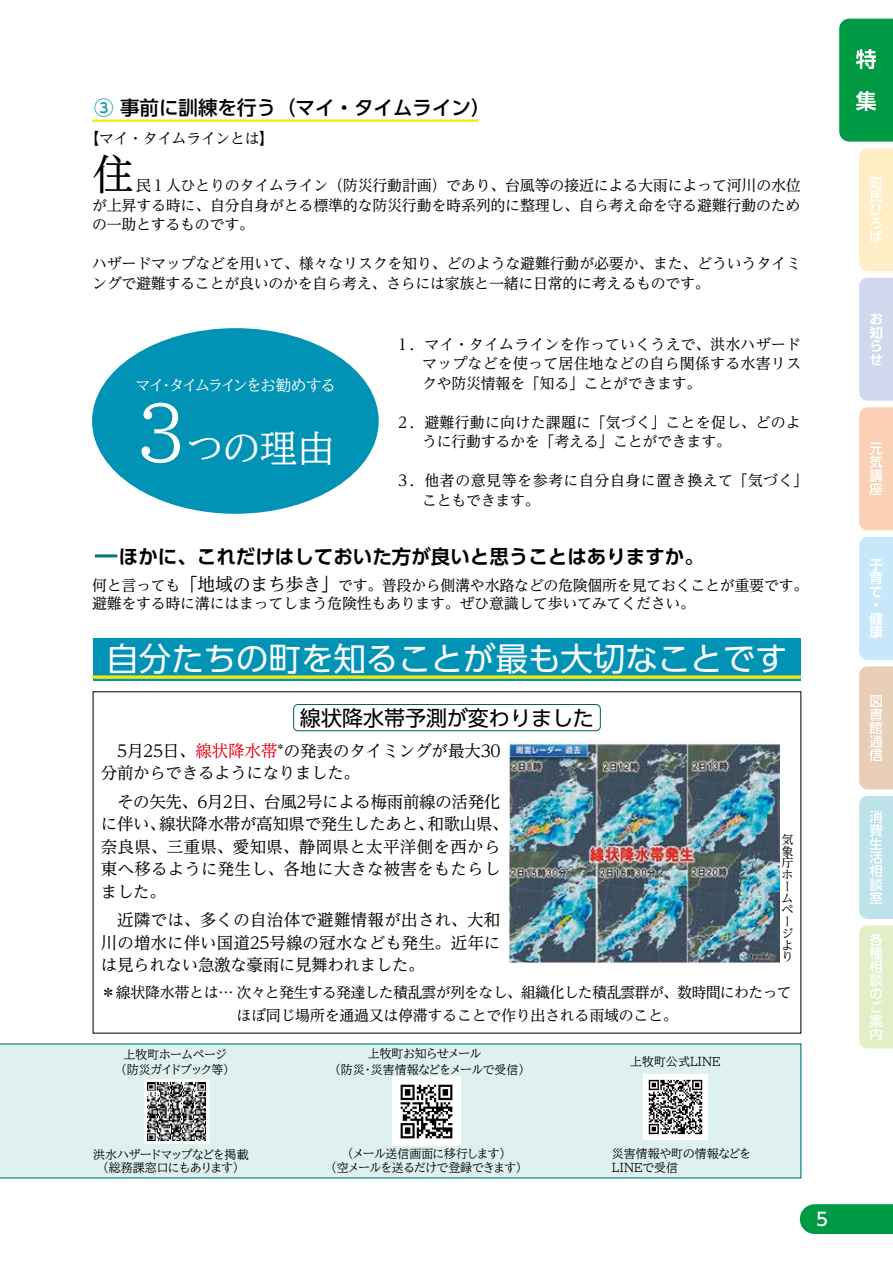
<style>
.page{position:relative;width:893px;height:1263px;background:#fff}
.page>*{position:absolute;margin:0;border:0;box-sizing:border-box;transform-origin:0 0}
.t1{font:42px "UD Reimin Pr 6";color:#000}
.t2{font:37.65px "BIZ UDP Mincho Medium";color:#fff}
.t3{font:32.4px "UD Shin Go Pr 6 N";color:#fff}
.t4{font:21px "UD Shin Go Pr 6 N";color:#000}
.t5{font:700 19.5px "UD Shin Go Pr 6 N De";color:#000}
.t6{font:500 19.5px "UD Shin Go Pr 6 N";color:#000}
.t7{font:500 18px "UD Shin Go Pr 6 N";color:#fff}
.t8{font:16.5px/22.5px "UD Reimin Pr 6";letter-spacing:-.015em;color:#000}
.t9{font:15.45px "BIZ UDP Mincho Medium";letter-spacing:.005em;color:#fff}
.t10{font:15px/19.5px "UD Reimin Pr 6";letter-spacing:-.02em;color:#000}
.t11{font:15px/19.5px "UD Reimin Pr 6";letter-spacing:.01em;color:#000}
.t12{font:15px/19.5px "UD Reimin Pr 6";letter-spacing:.03em;color:#000}
.t13{font:700 13.5px/13.5px "UD Shin Go Pr 6 N De";color:#fff;text-align:justify}
.t14{font:12px/14.9px "BIZ UDP Mincho Medium";color:#000}
.t15{font:12px/11.7px "UD Reimin Pr 6";color:#000}
.s1{color:#0094b8}
.s2{font-size:75.75px}
.s3{font-size:18px}
.s4{color:#e60012}
</style>
<div class="page">
<div style="left:0;top:1043px;width:801px;height:135px;background:#def0f0"></div>
<div style="left:144px;top:1079px;width:66px;height:65px;border:3px solid #fff"></div>
<img style="left:148px;top:1083px;width:58px;height:57px">
<img style="left:392px;top:1076px;width:69px;height:69px">
<img style="left:643px;top:1075px;width:65px;height:64px">
<div style="left:92px;top:328px;width:287px;height:186px;background:#0093b6;border-radius:50%"></div>
<hr style="left:92px;top:120px;width:386px;height:2px;background:#eee906">
<hr style="left:95px;top:554px;width:22px;height:3px;background:#007b7b">
<div style="left:93px;top:638px;width:708px;height:42px;background:#0093b6"></div>
<svg style="left:92px;top:675px;width:709px;height:4px;background:#c9db21"></svg>
<img style="left:509px;top:742px;width:271px;height:221px">
<div style="left:293px;top:704px;width:308px;height:27px;border:1px solid #005d5d;border-radius:4px"></div>
<svg style="left:800px;top:1204px;width:93px;height:30px;background:#0a9d4b"></svg>
<svg style="left:839px;top:19px;width:54px;height:123px;background:#15a153"></svg>
<svg style="left:859px;top:148px;width:34px;height:123px;background:#feeec9"></svg>
<svg style="left:859px;top:407px;width:34px;height:123px;background:#fad5ba"></svg>
<div style="left:859px;top:278px;width:34px;height:123px;background:#d0d8ee"></div>
<svg style="left:859px;top:666px;width:34px;height:123px;background:#ead3bf"></svg>
<svg style="left:859px;top:796px;width:34px;height:123px;background:#c5e6ec"></svg>
<svg style="left:859px;top:925px;width:34px;height:123px;background:#e6f0cd"></svg>
<div style="left:859px;top:537px;width:34px;height:123px;background:#c7e8fa"></div>
<h3 class="t6" style="left:94px;top:91px;width:398px"><span class="s1">③</span> 事前に訓練を行う（マイ・タイムライン）</h3>
<p class="t10" style="left:85px;top:128px;width:191px">【マイ・タイムラインとは】</p>
<h1 class="t1" style="left:92px;top:140px;width:43px">住</h1>
<p class="t10" style="left:92px;top:176px;width:710px;text-align:justify">　　　民１人ひとりのタイムライン（防災行動計画）であり、台風等の接近による大雨によって河川の水位が上昇する時に、自分自身がとる標準的な防災行動を時系列的に整理し、自ら考え命を守る避難行動のための一助とするものです。</p>
<p class="t10" style="left:92px;top:254px;width:710px">ハザードマップなどを用いて、様々なリスクを知り、どのような避難行動が必要か、また、どういうタイミングで避難することが良いのかを自ら考え、さらには家族と一緒に日常的に考えるものです。</p>
<p class="t9" style="left:136px;top:377px;width:200px">マイ・タイムラインをお勧めする</p>
<h2 class="t2" style="left:136px;top:428px;width:201px"><span class="s2">３</span>つの理由</h2>
<p class="t10" style="left:422px;top:334px;width:380px;text-align:justify;text-indent:-27px">１．マイ・タイムラインを作っていくうえで、洪水ハザードマップなどを使って居住地などの自ら関係する水害リスクや防災情報を「知る」ことができます。</p>
<p class="t11" style="left:422px;top:412px;width:380px;text-indent:-27px">２．避難行動に向けた課題に「気づく」ことを促し、どのように行動するかを「考える」ことができます。</p>
<p class="t12" style="left:422px;top:470px;width:388px;text-indent:-27px">３．他者の意見等を参考に自分自身に置き換えて「気づく」こともできます。</p>
<h3 class="t5" style="left:119px;top:541px;width:587px">ほかに、これだけはしておいた方が良いと思うことはありますか。</h3>
<p class="t10" style="left:92px;top:576px;width:718px;line-height:18px">何と言っても<span class="s3">「地域のまち歩き」</span>です。普段から側溝や水路などの危険個所を見ておくことが重要です。避難をする時に溝にはまってしまう危険性もあります。ぜひ意識して歩いてみてください。</p>
<h3 class="t3" style="left:106px;top:633px;width:683px">自分たちの町を知ることが最も大切なことです</h3>
<h3 class="t4" style="left:300px;top:701px;width:296px">線状降水帯予測が変わりました</h3>
<p class="t8" style="left:101px;top:738px;width:401px">　5月25日、<span class="s4">線状降水帯</span>*の発表のタイミングが最大30分前からできるようになりました。</p>
<p class="t8" style="left:101px;top:789px;width:409px;text-indent:16px">その矢先、6月2日、台風2号による梅雨前線の活発化に伴い、線状降水帯が高知県で発生したあと、和歌山県、奈良県、三重県、愛知県、静岡県と太平洋側を西から東へ移るように発生し、各地に大きな被害をもたらしました。</p>
<p class="t8" style="left:101px;top:908px;width:401px;text-align:justify">　近隣では、多くの自治体で避難情報が出され、大和川の増水に伴い国道25号線の冠水なども発生。近年には見られない急激な豪雨に見舞われました。</p>
<p class="t10" style="left:236px;top:981px;width:557px;line-height:22.5px;text-indent:-136px">＊線状降水帯とは… 次々と発生する発達した積乱雲が列をなし、組織化した積乱雲群が、数時間にわたってほぼ同じ場所を通過又は停滞することで作り出される雨域のこと。</p>
<p class="t15" style="left:782px;top:833px;width:13px">気象庁ホームページより</p>
<p class="t14" style="left:121px;top:1047px;width:110px">上牧町ホームページ（防災ガイドブック等）</p>
<p class="t14" style="left:335px;top:1045px;width:191px;line-height:15.6px;text-indent:33px">上牧町お知らせメール<br>（防災・災害情報などをメールで受信）</p>
<p class="t14" style="left:630px;top:1054px;width:92px">上牧町公式LINE</p>
<p class="t14" style="left:93px;top:1147px;width:157px;line-height:13.6px;text-align:center">洪水ハザードマップなどを掲載（総務課窓口にもあります）</p>
<p class="t14" style="left:331px;top:1146px;width:192px;line-height:14.1px;text-align:center">（メール送信画面に移行します）<br>（空メールを送るだけで登録できます）</p>
<p class="t14" style="left:612px;top:1147px;width:140px;line-height:13.4px">災害情報や町の情報などを<br>LINEで受信</p>
<p class="t7" style="left:816px;top:1204px;width:13px">5</p>
<p class="t13" style="left:869px;top:312px;width:14px">お知らせ</p>
<p class="t13" style="left:869px;top:557px;width:15px;text-align:left">子育て・健康</p>
</div>
